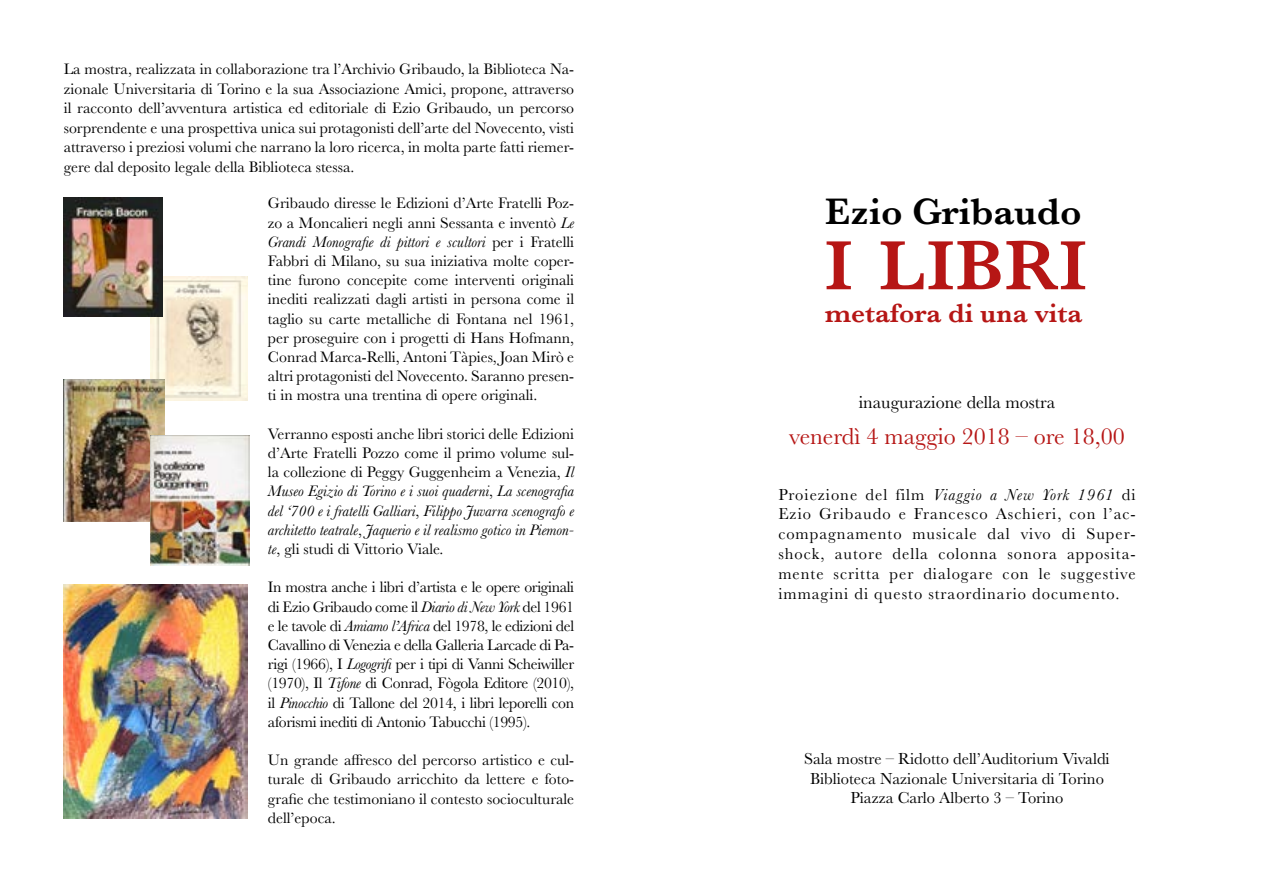
<style>
.page{position:relative;width:1276px;height:893px;background:#fff}
.page>*{position:absolute;margin:0;border:0;box-sizing:border-box;transform-origin:0 0}
.t1{font:600 72.3px "Baskerville";letter-spacing:.02em;color:#b61615}
.t2{font:600 38.25px "Baskerville";color:#000}
.t3{font:600 27.3px "Baskerville";color:#b61615}
.t4{font:24px "Baskerville";color:#b61615}
.t5{font:18px "Baskerville";color:#000}
.t6{font:16.5px/19.8px "Baskerville";color:#000;text-align:justify}
.t7{font:15.75px/19.2px "Baskerville";color:#000;text-align:justify}
.t8{font:italic 15.75px/19.2px "Baskerville";color:#000;text-align:justify}
.s1{font-style:italic}
.s2{font-style:normal}
</style>
<div class="page">
<img style="left:150px;top:277px;width:97px;height:124px">
<img style="left:64px;top:198px;width:99px;height:118px">
<img style="left:64px;top:379px;width:101px;height:143px">
<img style="left:64px;top:585px;width:183px;height:234px">
<img style="left:150px;top:435px;width:99px;height:131px">
<p class="t7" style="left:64px;top:60px;width:512px">La mostra, realizzata in collaborazione tra l’Archivio Gribaudo, la Biblioteca Na&shy;zionale Universitaria di Torino e la sua Associazione Amici, propone, attraverso il racconto dell’avventura artistica ed editoriale di Ezio Gribaudo, un percorso sorprendente e una prospettiva unica sui protagonisti dell’arte del Novecento, visti attraverso i preziosi volumi che narrano la loro ricerca, in molta parte fatti riemer&shy;gere dal deposito legale della Biblioteca stessa.</p>
<p class="t7" style="left:268px;top:194px;width:308px">Gribaudo diresse le Edizioni d’Arte Fratelli Poz&shy;zo a Moncalieri negli anni Sessanta e inventò <span class="s1">Le Grandi Monografie di pittori e scultori</span> per i Fratelli Fabbri di Milano, su sua iniziativa molte coper&shy;tine furono concepite come interventi originali inediti realizzati dagli artisti in persona come il taglio su carte metalliche di Fontana nel 1961, per proseguire con i progetti di Hans Hofmann, Conrad Marca-Relli, Antoni Tàpies, Joan Mirò e altri protagonisti del Novecento. Saranno presen&shy;ti in mostra una trentina di opere originali.</p>
<p class="t8" style="left:268px;top:424px;width:308px"><span class="s2">Verranno esposti anche libri storici delle Edizioni d’Arte Fratelli Pozzo come il primo volume sul&shy;la collezione di Peggy Guggenheim a Venezia,</span> Il Museo Egizio di Torino e i suoi quaderni<span class="s2">,</span> La scenografia del ‘700 e i fratelli Galliari<span class="s2">,</span> Filippo Juvarra scenografo e architetto teatrale<span class="s2">,</span> Jaquerio e il realismo gotico in Piemon&shy;te<span class="s2">, gli studi di Vittorio Viale.</span></p>
<p class="t7" style="left:268px;top:578px;width:308px">In mostra anche i libri d’artista e le opere originali di Ezio Gribaudo come il <span class="s1">Diario di New York</span> del 1961 e le tavole di <span class="s1">Amiamo l’Africa</span> del 1978, le edizioni del Cavallino di Venezia e della Galleria Larcade di Pa&shy;rigi (1966), I <span class="s1">Logogrifi</span> per i tipi di Vanni Scheiwiller (1970), Il <span class="s1">Tifone</span> di Conrad, Fògola Editore (2010), il <span class="s1">Pinocchio</span> di Tallone del 2014, i libri leporelli con aforismi inediti di Antonio Tabucchi (1995).</p>
<p class="t7" style="left:268px;top:751px;width:308px">Un grande affresco del percorso artistico e cul&shy;turale di Gribaudo arricchito da lettere e foto&shy;grafie che testimoniano il contesto socioculturale dell’epoca.</p>
<h2 class="t2" style="left:825px;top:184px;width:258px">Ezio Gribaudo</h2>
<h1 class="t1" style="left:825px;top:215px;width:263px">I LIBRI</h1>
<h3 class="t3" style="left:825px;top:294px;width:259px">metafora di una vita</h3>
<p class="t5" style="left:859px;top:391px;width:198px">inaugurazione della mostra</p>
<h3 class="t4" style="left:789px;top:421px;width:337px">venerdì 4 maggio 2018 – ore 18,00</h3>
<p class="t6" style="left:778px;top:485px;width:359px">Proiezione del film <span class="s1">Viaggio a New York 1961</span> di Ezio Gribaudo e Francesco Aschieri, con l’ac&shy;compagnamento musicale dal vivo di Super&shy;shock, autore della colonna sonora apposita&shy;mente scritta per dialogare con le suggestive immagini di questo straordinario documento.</p>
<p class="t6" style="left:804px;top:749px;width:307px;text-align:center">Sala mostre – Ridotto dell’Auditorium Vivaldi<br>Biblioteca Nazionale Universitaria di Torino<br>Piazza Carlo Alberto 3 – Torino</p>
</div>
